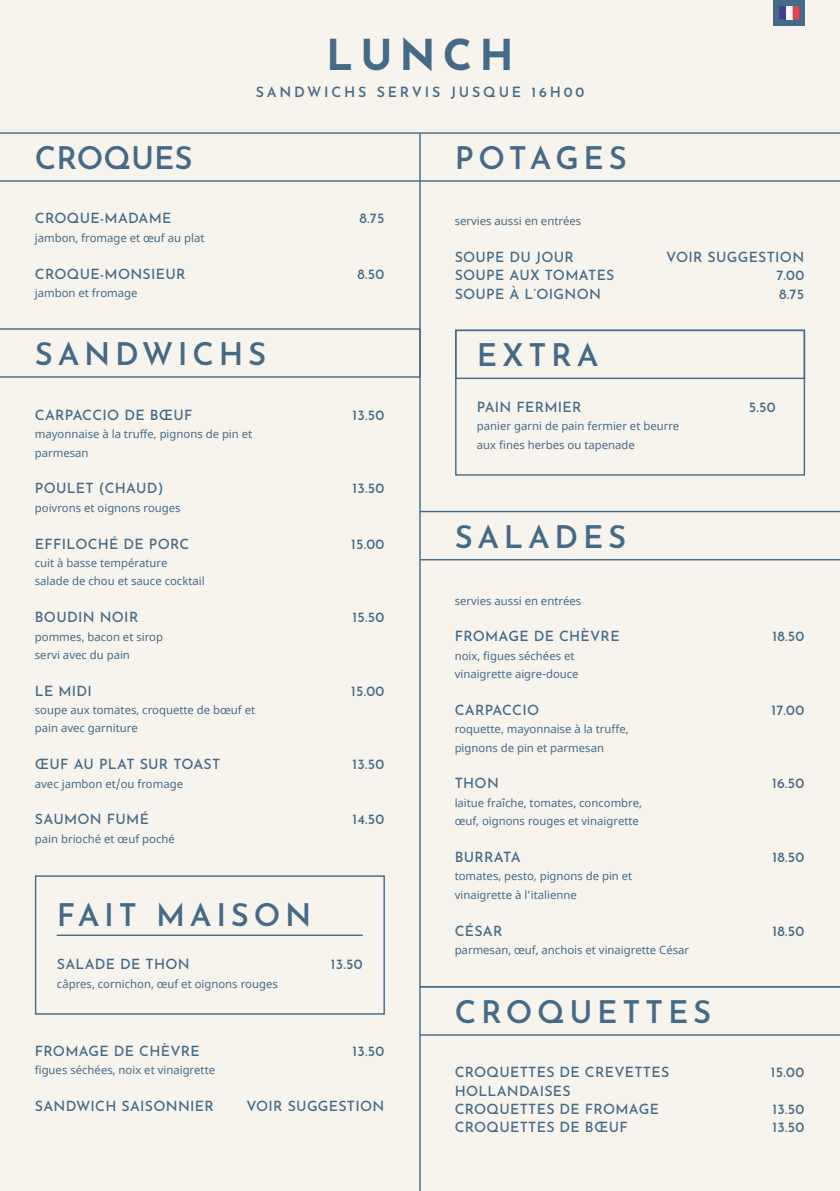
<style>
.page{position:relative;width:840px;height:1191px;background:#fff}
.page>*{position:absolute;margin:0;border:0;box-sizing:border-box;transform-origin:0 0}
.t1{font:100 42.4px "Josefin Sans";letter-spacing:.165em;color:#456a87}
.t2{font:600 31px "Josefin Sans";letter-spacing:.15em;color:#456a87}
.t3{font:600 31px "Josefin Sans";color:#456a87}
.t4{font:500 14.2px/18.4px "Josefin Sans";letter-spacing:.02em;color:#456a87}
.t5{font:600 14.2px "Josefin Sans";letter-spacing:.2em;color:#456a87}
.t6{font:11.4px/18.4px "Noto Sans";color:#456a87}
</style>
<div class="page">
<div style="left:0;top:0;width:839px;height:1191px;background:#f7f4ed"></div>
<svg style="left:0;top:132px;width:839px;height:50px"></svg>
<hr style="left:419px;top:134px;width:1px;height:1057px;background:#456a87">
<svg style="left:0;top:328px;width:420px;height:50px"></svg>
<div style="left:455px;top:330px;width:349px;height:145px;border:1px solid #456a87"></div>
<div style="left:455px;top:330px;width:349px;height:49px;border:1px solid #456a87"></div>
<hr style="left:420px;top:1034px;width:419px;height:1px;background:#456a87">
<hr style="left:420px;top:559px;width:419px;height:1px;background:#456a87">
<hr style="left:420px;top:511px;width:419px;height:1px;background:#456a87">
<hr style="left:420px;top:986px;width:419px;height:1px;background:#456a87">
<div style="left:35px;top:875px;width:349px;height:139px;border:1px solid #456a87"></div>
<hr style="left:57px;top:934px;width:305px;height:2px;background:#456a87">
<div style="left:773px;top:0;width:31px;height:26px;background:#456a87"></div>
<svg style="left:779px;top:6px;width:6px;height:13px"></svg>
<div style="left:785px;top:6px;width:7px;height:13px;background:#f9fafb"></div>
<svg style="left:792px;top:6px;width:6px;height:13px"></svg>
<h2 class="t3" style="left:35px;top:131px;width:159px">CROQUES</h2>
<h1 class="t1" style="left:326px;top:23px;width:189px">LUNCH</h1>
<p class="t5" style="left:255px;top:80px;width:330px">SANDWICHS SERVIS JUSQUE 16H00</p>
<h2 class="t2" style="left:454px;top:131px;width:173px">POTAGES</h2>
<p class="t4" style="left:35px;top:208px;width:138px">CROQUE-MADAME</p>
<p class="t4" style="left:359px;top:208px;width:26px">8.75</p>
<p class="t6" style="left:35px;top:229px;width:171px">jambon, fromage et œuf au plat</p>
<p class="t4" style="left:35px;top:263px;width:152px">CROQUE-MONSIEUR</p>
<p class="t4" style="left:357px;top:263px;width:28px">8.50</p>
<p class="t6" style="left:35px;top:284px;width:104px">jambon et fromage</p>
<h2 class="t2" style="left:35px;top:328px;width:233px">SANDWICHS</h2>
<p class="t4" style="left:35px;top:404px;width:159px">CARPACCIO DE BŒUF</p>
<p class="t4" style="left:352px;top:404px;width:33px">13.50</p>
<p class="t6" style="left:35px;top:425px;width:219px">mayonnaise à la truffe, pignons de pin et parmesan</p>
<p class="t4" style="left:35px;top:478px;width:130px">POULET (CHAUD)</p>
<p class="t4" style="left:352px;top:478px;width:33px">13.50</p>
<p class="t6" style="left:35px;top:499px;width:147px">poivrons et oignons rouges</p>
<p class="t4" style="left:35px;top:533px;width:156px">EFFILOCHÉ DE PORC</p>
<p class="t4" style="left:351px;top:533px;width:35px">15.00</p>
<p class="t6" style="left:35px;top:554px;width:171px">cuit à basse température<br>salade de chou et sauce cocktail</p>
<p class="t4" style="left:35px;top:607px;width:105px">BOUDIN NOIR</p>
<p class="t4" style="left:352px;top:607px;width:33px">15.50</p>
<p class="t6" style="left:35px;top:627px;width:130px">pommes, bacon et sirop servi avec du pain</p>
<p class="t4" style="left:35px;top:680px;width:58px">LE MIDI</p>
<p class="t4" style="left:351px;top:680px;width:35px">15.00</p>
<p class="t6" style="left:35px;top:701px;width:222px">soupe aux tomates, croquette de bœuf et pain avec garniture</p>
<p class="t4" style="left:35px;top:754px;width:187px">ŒUF AU PLAT SUR TOAST</p>
<p class="t4" style="left:352px;top:754px;width:33px">13.50</p>
<p class="t6" style="left:35px;top:774px;width:150px">avec jambon et/ou fromage</p>
<p class="t4" style="left:35px;top:809px;width:115px">SAUMON FUMÉ</p>
<p class="t4" style="left:352px;top:809px;width:34px">14.50</p>
<p class="t6" style="left:35px;top:829px;width:141px">pain brioché et œuf poché</p>
<h2 class="t2" style="left:57px;top:888px;width:256px">FAIT MAISON</h2>
<p class="t4" style="left:57px;top:954px;width:134px">SALADE DE THON</p>
<p class="t4" style="left:330px;top:954px;width:33px">13.50</p>
<p class="t6" style="left:57px;top:974px;width:222px">câpres, cornichon, œuf et oignons rouges</p>
<p class="t4" style="left:35px;top:1040px;width:166px">FROMAGE DE CHÈVRE</p>
<p class="t4" style="left:352px;top:1040px;width:33px">13.50</p>
<p class="t6" style="left:35px;top:1061px;width:182px">figues séchées, noix et vinaigrette</p>
<p class="t4" style="left:35px;top:1095px;width:180px">SANDWICH SAISONNIER</p>
<p class="t4" style="left:246px;top:1095px;width:139px">VOIR SUGGESTION</p>
<p class="t6" style="left:454px;top:212px;width:128px">servies aussi en entrées</p>
<p class="t4" style="left:454px;top:246px;width:121px">SOUPE DU JOUR</p>
<p class="t4" style="left:665px;top:246px;width:139px">VOIR SUGGESTION</p>
<p class="t4" style="left:454px;top:265px;width:161px">SOUPE AUX TOMATES</p>
<p class="t4" style="left:776px;top:265px;width:29px">7.00</p>
<p class="t4" style="left:454px;top:283px;width:148px">SOUPE À L’OIGNON</p>
<p class="t4" style="left:778px;top:283px;width:26px">8.75</p>
<h2 class="t2" style="left:476px;top:329px;width:123px">EXTRA</h2>
<p class="t4" style="left:476px;top:396px;width:106px">PAIN FERMIER</p>
<p class="t4" style="left:748px;top:396px;width:28px">5.50</p>
<p class="t6" style="left:476px;top:417px;width:204px">panier garni de pain fermier et beurre aux fines herbes ou tapenade</p>
<h2 class="t2" style="left:454px;top:510px;width:173px">SALADES</h2>
<p class="t6" style="left:454px;top:592px;width:128px">servies aussi en entrées</p>
<p class="t4" style="left:454px;top:626px;width:166px">FROMAGE DE CHÈVRE</p>
<p class="t4" style="left:772px;top:626px;width:33px">18.50</p>
<p class="t6" style="left:454px;top:647px;width:125px">noix, figues séchées et vinaigrette aigre-douce</p>
<p class="t4" style="left:454px;top:699px;width:86px">CARPACCIO</p>
<p class="t4" style="left:771px;top:699px;width:34px">17.00</p>
<p class="t6" style="left:454px;top:720px;width:175px">roquette, mayonnaise à la truffe, pignons de pin et parmesan</p>
<p class="t4" style="left:454px;top:773px;width:46px">THON</p>
<p class="t4" style="left:771px;top:773px;width:34px">16.50</p>
<p class="t6" style="left:454px;top:794px;width:189px">laitue fraîche, tomates, concombre, œuf, oignons rouges et vinaigrette</p>
<p class="t4" style="left:454px;top:846px;width:68px">BURRATA</p>
<p class="t4" style="left:772px;top:846px;width:33px">18.50</p>
<p class="t6" style="left:454px;top:867px;width:179px">tomates, pesto, pignons de pin et vinaigrette à l’italienne</p>
<p class="t4" style="left:454px;top:920px;width:49px">CÉSAR</p>
<p class="t4" style="left:772px;top:920px;width:33px">18.50</p>
<p class="t6" style="left:454px;top:941px;width:236px">parmesan, œuf, anchois et vinaigrette César</p>
<h2 class="t2" style="left:454px;top:985px;width:258px">CROQUETTES</h2>
<p class="t4" style="left:454px;top:1062px;width:216px">CROQUETTES DE CREVETTES</p>
<p class="t4" style="left:770px;top:1062px;width:35px">15.00</p>
<p class="t4" style="left:454px;top:1080px;width:206px">HOLLANDAISES<br>CROQUETTES DE FROMAGE</p>
<p class="t4" style="left:772px;top:1098px;width:33px">13.50</p>
<p class="t4" style="left:454px;top:1117px;width:174px">CROQUETTES DE BŒUF</p>
<p class="t4" style="left:772px;top:1117px;width:33px">13.50</p>
</div>
